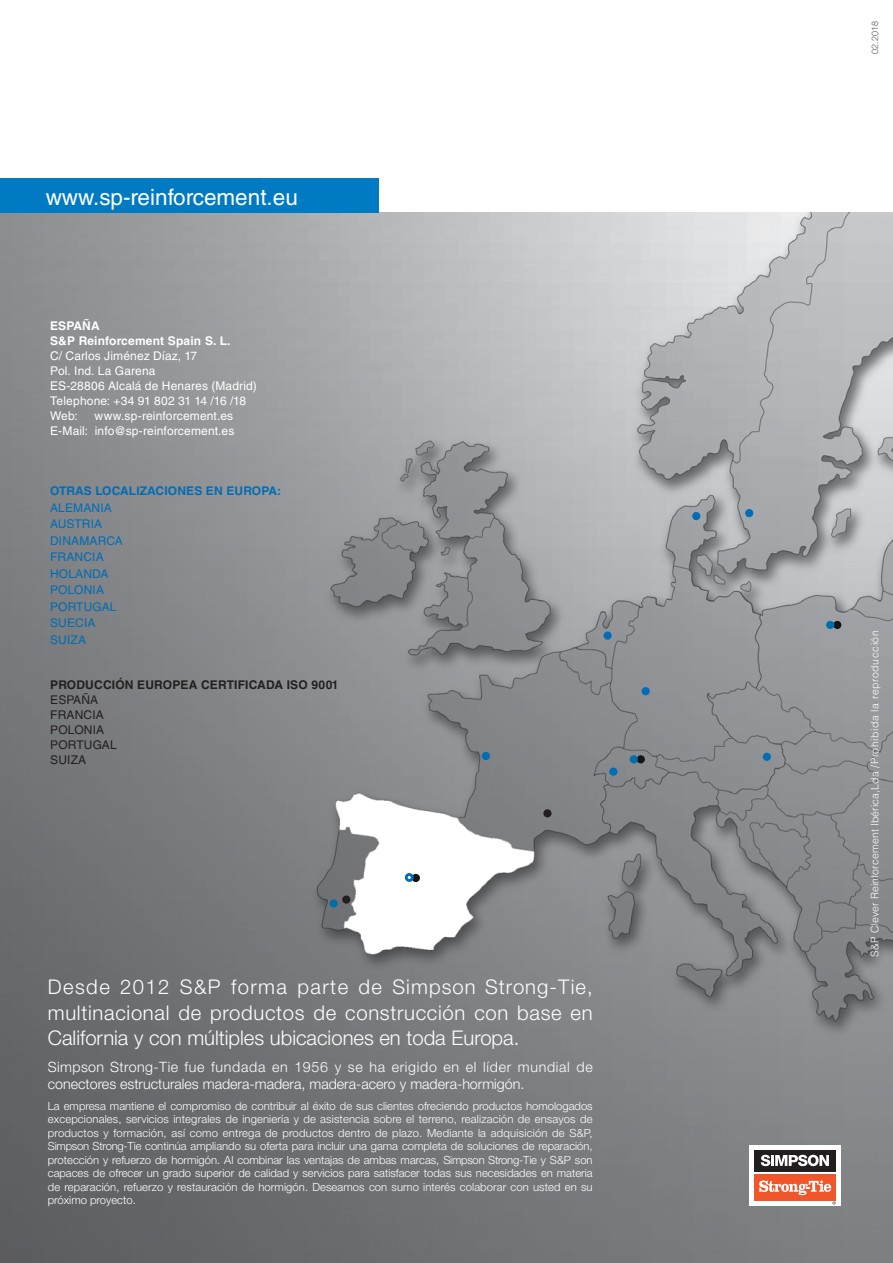
<style>
.page{position:relative;width:893px;height:1263px;background:#fff}
.page>*{position:absolute;margin:0;border:0;box-sizing:border-box;transform-origin:0 0}
.t1{font:22.5px "Helvetica LT Std";color:#fff}
.t2{font:300 20.25px/25.5px "Helvetica Neue LT Std";color:#fff;text-align:justify}
.t3{font:300 14.25px/16.5px "Helvetica Neue LT Std";color:#fff}
.t4{font:12px/15px "Helvetica LT Std";letter-spacing:.015em;color:#fff}
.t5{font:12px/16.5px "Helvetica LT Std";letter-spacing:.01em;color:#006db6}
.t6{font:700 12px "Helvetica LT Std";letter-spacing:.015em;color:#231f20}
.t7{font:12px/15px "Helvetica LT Std";letter-spacing:.015em;color:#231f20}
.t8{font:700 12px/15px "Helvetica LT Std";letter-spacing:.015em;color:#fff}
.t9{font:700 12px "Helvetica LT Std";letter-spacing:.01em;color:#006db6}
.t10{font:300 11.25px/13.5px "Helvetica Neue LT Std";letter-spacing:.005em;color:#fff;text-align:justify}
.t11{font:300 10.5px "Helvetica LT Std";letter-spacing:.01em;color:#fff}
.t12{font:300 9px "Helvetica Neue LT Std";color:#58595b}
</style>
<div class="page">
<img style="left:0;top:213px;width:893px;height:1050px">
<div style="left:412px;top:874px;width:8px;height:8px;background:#131617;border-radius:50%"></div>
<div style="left:330px;top:899px;width:8px;height:8px;background:#006dac;border-radius:50%"></div>
<div style="left:543px;top:809px;width:8px;height:8px;background:#231f20;border-radius:50%"></div>
<div style="left:482px;top:752px;width:8px;height:8px;background:#006db6;border-radius:50%"></div>
<div style="left:609px;top:767px;width:8px;height:9px;background:#006db6;border-radius:50%"></div>
<div style="left:763px;top:753px;width:8px;height:8px;background:#006db6;border-radius:50%"></div>
<div style="left:642px;top:687px;width:8px;height:8px;background:#006db6;border-radius:50%"></div>
<div style="left:603px;top:631px;width:9px;height:9px;background:#006db6;border-radius:50%"></div>
<div style="left:692px;top:512px;width:8px;height:8px;background:#006db6;border-radius:50%"></div>
<div style="left:745px;top:509px;width:8px;height:8px;background:#006db6;border-radius:50%"></div>
<div style="left:342px;top:895px;width:8px;height:9px;background:#231f20;border-radius:50%"></div>
<svg style="left:405px;top:873px;width:9px;height:9px"></svg>
<div style="left:637px;top:755px;width:8px;height:8px;background:#131617;border-radius:50%"></div>
<div style="left:630px;top:755px;width:8px;height:8px;background:#006dac;border-radius:50%"></div>
<div style="left:833px;top:621px;width:8px;height:8px;background:#131617;border-radius:50%"></div>
<div style="left:826px;top:621px;width:8px;height:8px;background:#006dac;border-radius:50%"></div>
<div style="left:0;top:179px;width:379px;height:34px;background:#007ac2"></div>
<div style="left:749px;top:1145px;width:92px;height:60px;background:#fff"></div>
<div style="left:754px;top:1174px;width:82px;height:26px;background:#f1562a"></div>
<div style="left:754px;top:1150px;width:82px;height:21px;background:#231f20"></div>
<svg style="left:761px;top:1155px;width:68px;height:11px"></svg>
<svg style="left:759px;top:1180px;width:72px;height:15px"></svg>
<h1 class="t1" style="left:46px;top:184px;width:254px">www.sp-reinforcement.eu</h1>
<p class="t8" style="left:50px;top:318px;width:182px">ESPAÑA<br>S&amp;P Reinforcement Spain S. L.</p>
<p class="t4" style="left:50px;top:348px;width:208px">C/ Carlos Jiménez Díaz, 17<br>Pol. Ind. La Garena<br>ES-28806 Alcalá de Henares (Madrid)<br>Telephone: +34 91 802 31 14 /16 /18<br>Web:</p>
<p class="t4" style="left:50px;top:408px;width:186px;text-align:right">www.sp-reinforcement.es<br>E-Mail: info@sp-reinforcement.es</p>
<p class="t9" style="left:50px;top:483px;width:232px">OTRAS LOCALIZACIONES EN EUROPA:</p>
<p class="t5" style="left:50px;top:499px;width:74px">ALEMANIA<br>AUSTRIA<br>DINAMARCA<br>FRANCIA<br>HOLANDA<br>POLONIA<br>PORTUGAL<br>SUECIA<br>SUIZA</p>
<p class="t6" style="left:50px;top:677px;width:290px">PRODUCCIÓN EUROPEA CERTIFICADA ISO 9001</p>
<p class="t7" style="left:50px;top:692px;width:68px">ESPAÑA<br>FRANCIA<br>POLONIA<br>PORTUGAL<br>SUIZA</p>
<h2 class="t2" style="left:48px;top:974px;width:546px">Desde 2012 S&amp;P forma parte de Simpson Strong-Tie, multinacional de productos de construcción con base en California y con múltiples ubicaciones en toda Europa.</h2>
<p class="t3" style="left:48px;top:1059px;width:546px">Simpson Strong-Tie fue fundada en 1956 y se ha erigido en el líder mundial de conectores estructurales madera-madera, madera-acero y madera-hormigón.</p>
<p class="t10" style="left:48px;top:1099px;width:546px">La empresa mantiene el compromiso de contribuir al éxito de sus clientes ofreciendo productos homologados excepcionales, servicios integrales de ingeniería y de asistencia sobre el terreno, realización de ensayos de productos y formación, así como entrega de productos dentro de plazo. Mediante la adquisición de S&amp;P, Simpson Strong-Tie continúa ampliando su oferta para incluir una gama completa de soluciones de reparación, protección y refuerzo de hormigón. Al combinar las ventajas de ambas marcas, Simpson Strong-Tie y S&amp;P son capaces de ofrecer un grado superior de calidad y servicios para satisfacer todas sus necesidades en materia de reparación, refuerzo y restauración de hormigón. Deseamos con sumo interés colaborar con usted en su próximo proyecto.</p>
<p class="t12" style="left:869px;top:54px;width:34px;rotate:-90deg">02.2018</p>
<p class="t11" style="left:868px;top:956px;width:328px;rotate:-90deg">S&amp;P Clever Reinforcement Ibérica,Lda /Prohibida la reproducción</p>
</div>
